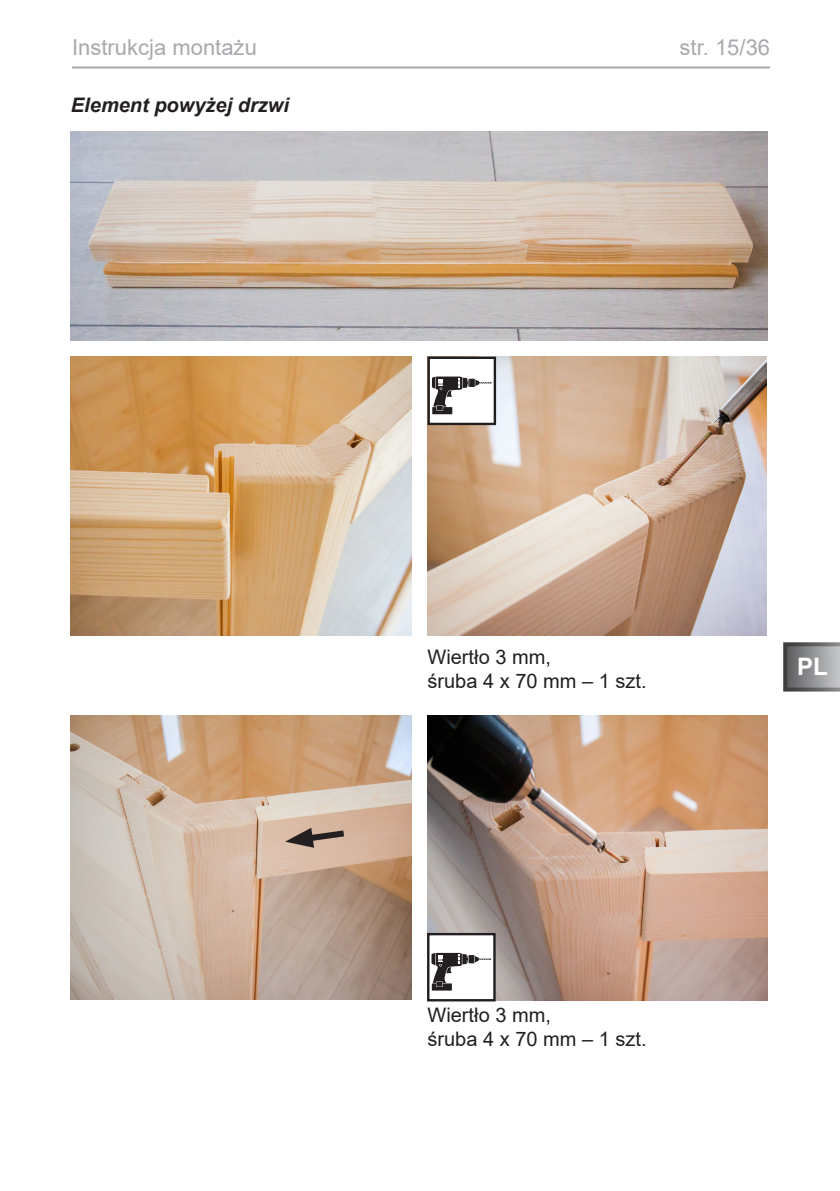
<style>
.page{position:relative;width:840px;height:1191px;background:#fff}
.page>*{position:absolute;margin:0;border:0;box-sizing:border-box;transform-origin:0 0}
.t1{font:700 24px "Arial";color:#fff}
.t2{font:22px "Arial";color:#a8a9ad}
.t3{font:20px/24px "Arial";color:#231f20}
.Überschrift_3{font:italic 700 20px "Arial";color:#231f20}
</style>
<div class="page">
<svg style="left:783px;top:642px;width:56px;height:49px;background:#868689"></svg>
<hr style="left:72px;top:66px;width:697px;height:2px;background:#a8a9ad">
<img style="left:71px;top:132px;width:696px;height:208px">
<img style="left:71px;top:356px;width:340px;height:279px">
<img style="left:427px;top:356px;width:339px;height:279px">
<div style="left:428px;top:358px;width:66px;height:66px;background:#fff"></div>
<div style="left:427px;top:356px;width:69px;height:69px;border:2px solid #231f20"></div>
<svg style="left:431px;top:376px;width:60px;height:38px"></svg>
<img style="left:71px;top:715px;width:340px;height:284px">
<svg style="left:285px;top:826px;width:65px;height:21px"></svg>
<img style="left:427px;top:715px;width:340px;height:285px">
<div style="left:428px;top:934px;width:66px;height:66px;background:#fff"></div>
<div style="left:427px;top:933px;width:68px;height:68px;border:2px solid #231f20"></div>
<svg style="left:431px;top:953px;width:60px;height:37px"></svg>
<p class="t2" style="left:72px;top:32px;width:186px">Instrukcja montażu</p>
<p class="t2" style="left:679px;top:32px;width:92px">str. 15/36</p>
<p class="Überschrift_3" style="left:71px;top:92px;width:219px">Element powyżej drzwi</p>
<p class="t3" style="left:427px;top:644px;width:220px">Wiertło 3 mm,<br>śruba 4 x 70 mm – 1 szt.</p>
<p class="t3" style="left:427px;top:1003px;width:220px">Wiertło 3 mm,<br>śruba 4 x 70 mm – 1 szt.</p>
<p class="t1" style="left:796px;top:650px;width:32px">PL</p>
</div>
